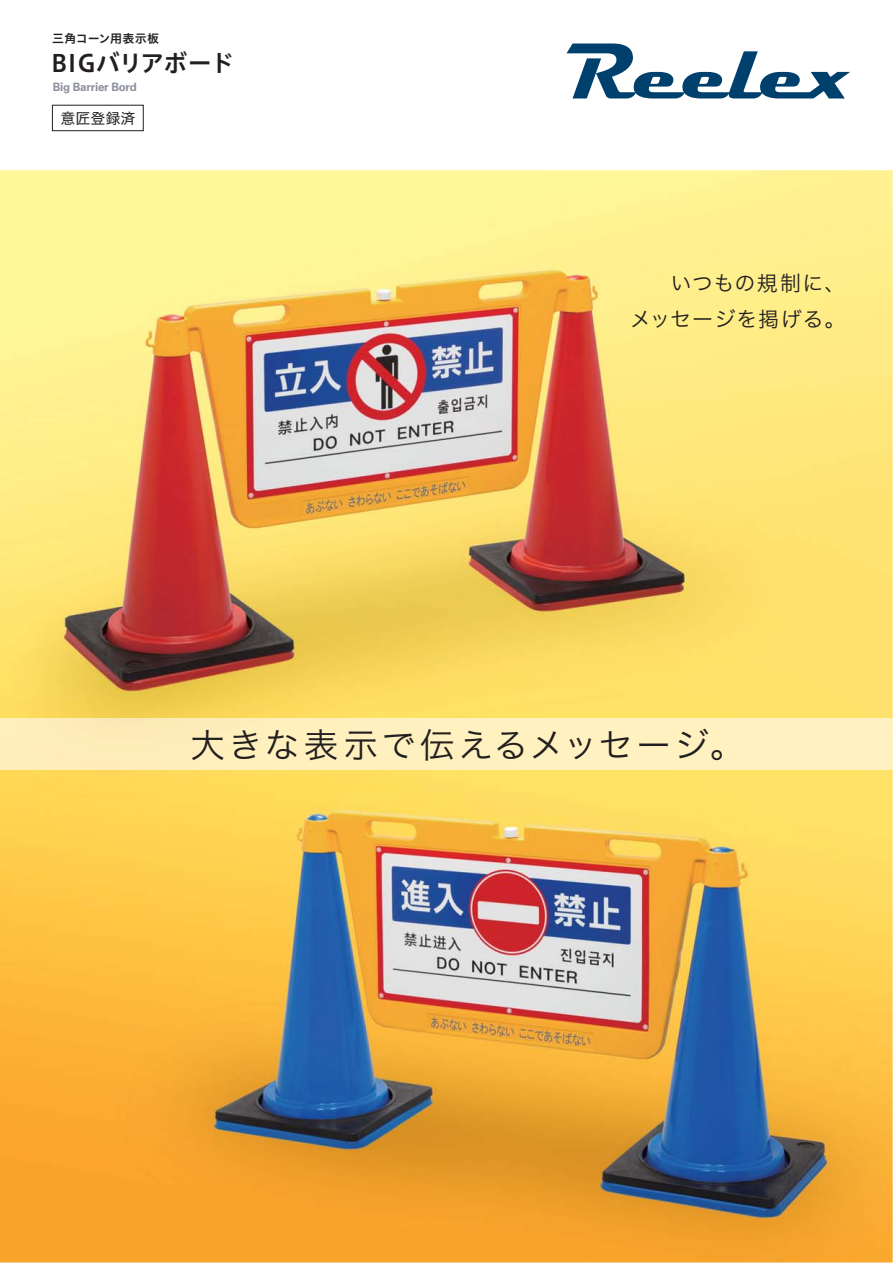
<style>
.page{position:relative;width:893px;height:1263px;background:#fff}
.page>*{position:absolute;margin:0;border:0;box-sizing:border-box;transform-origin:0 0}
.t1{font:34.5px "Hira Kaku Pro W3 90 msp RKSJ H";letter-spacing:.1em;color:#231f20}
.t2{font:24px "Hiragino UD Sans Std N W6 90 msp RKSJ H";letter-spacing:-.015em;color:#231f20}
.t3{font:21px/36px "Hira Kaku Pro W3 90 msp RKSJ H";letter-spacing:.05em;color:#231f20;text-align:right}
.t4{font:15px "Hiragino UD Sans Std N W4 90 msp RKSJ H";color:#231f20}
.t5{font:12px "Hiragino UD Sans Std N W6 90 msp RKSJ H";color:#231f20}
.t6{font:700 11.55px "Univers LT Std";letter-spacing:-.025em;color:#8b8f9e}
</style>
<div class="page">
<img style="left:0;top:170px;width:893px;height:1093px">
<div style="left:0;top:718px;width:893px;height:51px;background:#fff1bf"></div>
<svg style="left:566px;top:44px;width:284px;height:54px"></svg>
<div style="left:52px;top:105px;width:91px;height:26px;border:1px solid #231f20"></div>
<p class="t5" style="left:52px;top:34px;width:108px">三角コーン用表示板</p>
<p class="t2" style="left:51px;top:54px;width:185px">BIGバリアボード</p>
<p class="t6" style="left:53px;top:82px;width:85px">Big Barrier Bord</p>
<p class="t4" style="left:60px;top:112px;width:76px">意匠登録済</p>
<p class="t3" style="left:630px;top:268px;width:217px">いつもの規制に、<br>メッセージを掲げる。</p>
<h1 class="t1" style="left:190px;top:732px;width:555px">大きな表示で伝えるメッセージ。</h1>
</div>
